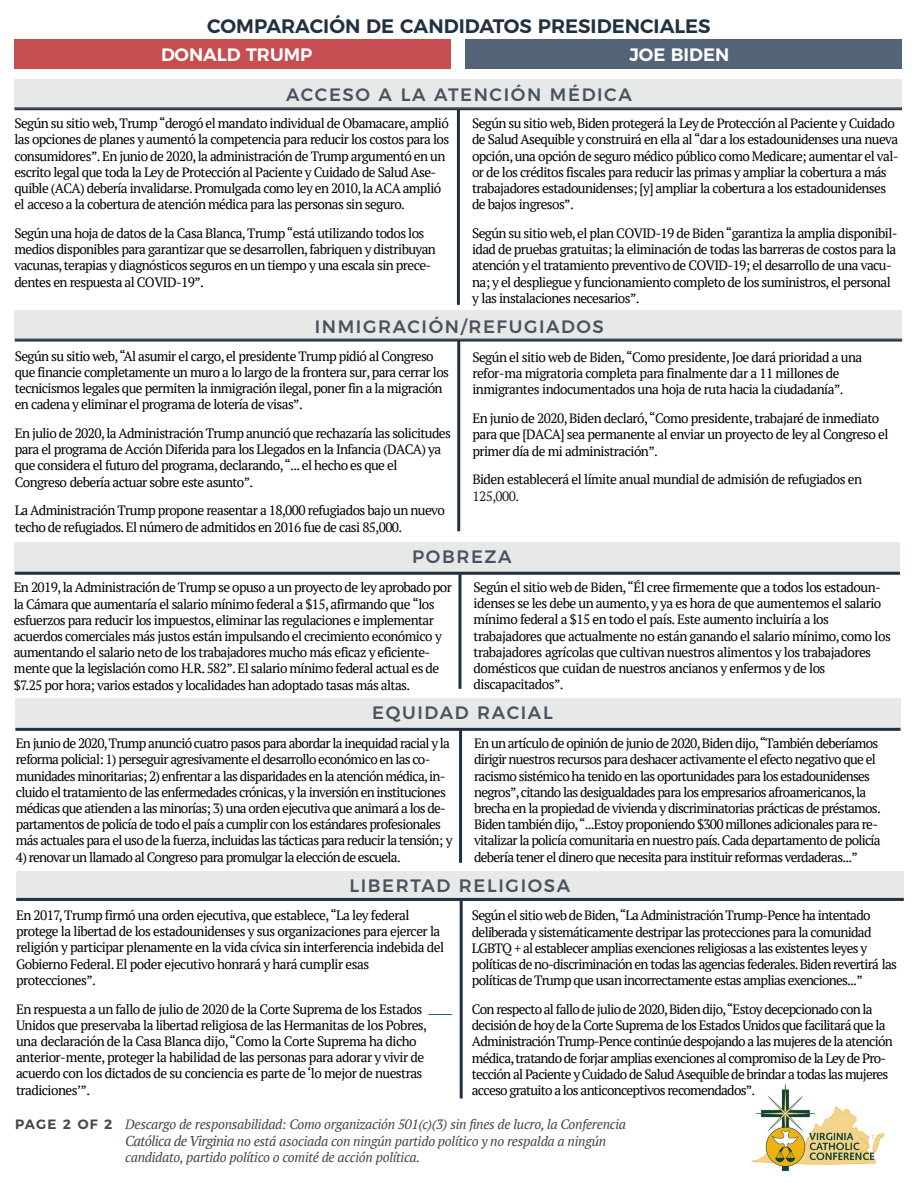
<style>
.page{position:relative;width:918px;height:1188px;background:#fff}
.page>*{position:absolute;margin:0;border:0;box-sizing:border-box;transform-origin:0 0}
.t1{font:600 19.5px "Montserrat";color:#223140}
.t2{font:500 18px "Montserrat";letter-spacing:.09em;color:#223140}
.t3{font:600 18px "Montserrat";color:#fff}
.t4{font:13.5px/16.2px "PT Serif";letter-spacing:-.045em;color:#000}
.t5{font:italic 13.5px/17.1px "PT Serif";letter-spacing:-.02em;color:#404749}
.t6{font:600 13.5px "Montserrat";letter-spacing:.08em;color:#404749}
.s1{color:#231f20}
.s2{font-size:14.25px}
</style>
<div class="page">
<img style="left:751px;top:1083px;width:134px;height:88px">
<div style="left:465px;top:40px;width:437px;height:29px;background:#536476"></div>
<div style="left:15px;top:40px;width:436px;height:29px;background:#c64e51"></div>
<hr style="left:457px;top:109px;width:3px;height:196px;background:#223140">
<hr style="left:457px;top:340px;width:3px;height:191px;background:#223140">
<div style="left:16px;top:872px;width:888px;height:29px;background:#e7e9e9"></div>
<hr style="left:16px;top:898px;width:888px;height:3px;background:#223140">
<hr style="left:460px;top:901px;width:3px;height:197px;background:#223140">
<svg style="left:429px;top:1014px;width:23px;height:1px"></svg>
<hr style="left:14px;top:107px;width:888px;height:3px;background:#223140">
<div style="left:14px;top:80px;width:888px;height:29px;background:#e7e9e9"></div>
<hr style="left:15px;top:339px;width:887px;height:3px;background:#223140">
<div style="left:15px;top:311px;width:887px;height:29px;background:#e7e9e9"></div>
<div style="left:15px;top:543px;width:885px;height:32px;background:#e7e9e9"></div>
<hr style="left:15px;top:572px;width:885px;height:3px;background:#223140">
<hr style="left:458px;top:573px;width:3px;height:116px;background:#223140">
<div style="left:15px;top:699px;width:885px;height:32px;background:#e7e9e9"></div>
<hr style="left:15px;top:728px;width:886px;height:3px;background:#223140">
<hr style="left:459px;top:729px;width:3px;height:134px;background:#223140">
<p class="t1" style="left:207px;top:10px;width:505px">COMPARACIÓN DE CANDIDATOS PRESIDENCIALES</p>
<p class="t3" style="left:161px;top:40px;width:153px">DONALD TRUMP</p>
<p class="t3" style="left:629px;top:40px;width:101px">JOE BIDEN</p>
<p class="t2" style="left:286px;top:81px;width:347px">ACCESO A LA ATENCIÓN MÉDICA</p>
<p class="t4" style="left:14px;top:115px;width:436px">Según su sitio web, Trump “derogó el mandato individual de Obamacare, amplió las opciones de planes y aumentó la competencia para reducir los costos para los consumidores”. En junio de 2020, la administración de Trump argumentó en un escrito legal que toda la Ley de Protección al Paciente y Cuidado de Salud Ase&shy;quible (ACA) debería invalidarse. Promulgada como ley en 2010, la ACA amplió el acceso a la cobertura de atención médica para las personas sin seguro.</p>
<p class="t4" style="left:14px;top:225px;width:423px">Según una hoja de datos de la Casa Blanca, Trump “está utilizando todos los medios disponibles para garantizar que se desarrollen, fabriquen y distribuyan vacunas, terapias y diagnósticos seguros en un tiempo y una escala sin prece&shy;dentes en respuesta al COVID-19”.</p>
<p class="t4" style="left:472px;top:115px;width:428px">Según su sitio web, Biden protegerá la Ley de Protección al Paciente y Cuidado de Salud Asequible y construirá en ella al “dar a los estadounidenses una nueva opción, una opción de seguro médico público como Medicare; aumentar el val&shy;or de los créditos fiscales para reducir las primas y ampliar la cobertura a más trabajadores estadounidenses; [y] ampliar la cobertura a los estadounidenses de bajos ingresos”.</p>
<p class="t4" style="left:472px;top:225px;width:427px">Según su sitio web, el plan COVID-19 de Biden “garantiza la amplia disponibil&shy;idad de pruebas gratuitas; la eliminación de todas las barreras de costos para la atención y el tratamiento preventivo de COVID-19; el desarrollo de una vacu&shy;na; y el despliegue y funcionamiento completo de los suministros, el personal y las instalaciones necesarios”.</p>
<p class="t2" style="left:315px;top:312px;width:291px">INMIGRACIÓN/REFUGIADOS</p>
<p class="t4" style="left:15px;top:347px;width:436px">Según su sitio web,“Al asumir el cargo, el presidente Trump pidió al Congreso que financie completamente un muro a lo largo de la frontera sur, para cerrar los tecnicismos legales que permiten la inmigración ilegal, poner fin a la migración en cadena y eliminar el programa de lotería de visas”.</p>
<p class="t4" style="left:15px;top:425px;width:438px">En julio de 2020, la Administración Trump anunció que rechazaría las solicitudes para el programa de Acción Diferida para los Llegados en la Infancia (DACA) ya que considera el futuro del programa, declarando,“... el hecho es que el Congreso debería actuar sobre este asunto”.</p>
<p class="t4" style="left:15px;top:502px;width:432px">La Administración Trump propone reasentar a 18,000 refugiados bajo un nuevo techo de refugiados. El número de admitidos en 2016 fue de casi 85,000.</p>
<p class="t4" style="left:472px;top:349px;width:391px">Según el sitio web de Biden,“Como presidente, Joe dará prioridad a una refor-ma migratoria completa para finalmente dar a 11 millones de inmigrantes indocumentados una hoja de ruta hacia la ciudadanía”.</p>
<p class="t4" style="left:472px;top:410px;width:418px">En junio de 2020, Biden declaró,“Como presidente, trabajaré de inmediato para que [DACA] sea permanente al enviar un proyecto de ley al Congreso el primer día de mi administración”.</p>
<p class="t4" style="left:472px;top:471px;width:391px">Biden establecerá el límite anual mundial de admisión de refugiados en<br><span class="s1">125,000.</span></p>
<p class="t2" style="left:412px;top:542px;width:101px">POBREZA</p>
<p class="t4" style="left:14px;top:579px;width:440px">En 2019, la Administración de Trump se opuso a un proyecto de ley aprobado por la Cámara que aumentaría el salario mínimo federal a $15, afirmando que “los esfuerzos para reducir los impuestos, eliminar las regulaciones e implementar acuerdos comerciales más justos están impulsando el crecimiento económico y aumentando el salario neto de los trabajadores mucho más eficaz y eficiente&shy;mente que la legislación como H.R. 582”. El salario mínimo federal actual es de $7.25 por hora; varios estados y localidades han adoptado tasas más altas.</p>
<p class="t4" style="left:474px;top:579px;width:419px">Según el sitio web de Biden,“Él cree firmemente que a todos los estadoun&shy;idenses se les debe un aumento, y ya es hora de que aumentemos el salario mínimo federal a $15 en todo el país. Este aumento incluiría a los trabajadores que actualmente no están ganando el salario mínimo, como los trabajadores agrícolas que cultivan nuestros alimentos y los trabajadores domésticos que cuidan de nuestros ancianos y enfermos y de los discapacitados”.</p>
<p class="t2" style="left:372px;top:698px;width:182px">EQUIDAD RACIAL</p>
<p class="t4" style="left:16px;top:735px;width:438px">En junio de 2020,Trump anunció cuatro pasos para abordar la inequidad racial y la reforma policial: 1) perseguir agresivamente el desarrollo económico en las co&shy;munidades minoritarias; 2) enfrentar a las disparidades en la atención médica,in&shy;cluido el tratamiento de las enfermedades crónicas,y la inversión en instituciones médicas que atienden a las minorías; 3) una orden ejecutiva que animará a los de&shy;partamentos de policía de todo el país a cumplir con los estándares profesionales más actuales para el uso de la fuerza,incluidas las tácticas para reducir la tensión; y</p>
<p class="t4" style="left:16px;top:849px;width:386px">4) renovar un llamado al Congreso para promulgar la elección de escuela.</p>
<p class="t4" style="left:474px;top:735px;width:408px">En un artículo de opinión de junio de 2020,Biden dijo, “También deberíamos dirigir nuestros recursos para deshacer activamente el efecto negativo que el racismo sistémico ha tenido en las oportunidades para los estadounidenses negros”,citando las desigualdades para los empresarios afroamericanos, la brecha en la propiedad de vivienda y discriminatorias prácticas de préstamos.<br>Biden también dijo,“...Estoy proponiendo $300 millones adicionales para re&shy;vitalizar la policía comunitaria en nuestro país.Cada departamento de policía debería tener el dinero que necesita para instituir reformas verdaderas...”</p>
<p class="t2" style="left:349px;top:871px;width:222px">LIBERTAD RELIGIOSA</p>
<p class="t4" style="left:16px;top:907px;width:430px">En 2017, Trump firmó una orden ejecutiva, que establece,“La ley federal protege la libertad de los estadounidenses y sus organizaciones para ejercer la religión y participar plenamente en la vida cívica sin interferencia indebida del Gobierno Federal. El poder ejecutivo honrará y hará cumplir esas protecciones”.</p>
<p class="t4" style="left:16px;top:1000px;width:413px">En respuesta a un fallo de julio de 2020 de la Corte Suprema de los Estados Unidos que preservaba la libertad religiosa de las Hermanitas de los Pobres, una declaración de la Casa Blanca dijo,“Como la Corte Suprema ha dicho anterior-mente, proteger la habilidad de las personas para adorar y vivir de acuerdo con los dictados de su conciencia es parte de ‘lo mejor de nuestras tradiciones’”.</p>
<p class="t4" style="left:472px;top:907px;width:427px">Según el sitio web de Biden,“La Administración Trump-Pence ha intentado deliberada y sistemáticamente destripar las protecciones para la comunidad LGBTQ + al establecer amplias exenciones religiosas a las existentes leyes y políticas de no-discriminación en todas las agencias federales.Biden revertirá las políticas de Trump que usan incorrectamente estas amplias exenciones...”</p>
<p class="t4" style="left:472px;top:1001px;width:422px">Con respecto al fallo de julio de 2020,Biden dijo,“Estoy decepcionado con la decisión de hoy de la Corte Suprema de los Estados Unidos que facilitará que la Administración Trump-Pence continúe despojando a las mujeres de la atención médica,tratando de forjar amplias exenciones al compromiso de la Ley de Pro&shy;tección al Paciente y Cuidado de Salud Asequible de brindar a todas las mujeres acceso gratuito a los anticonceptivos recomendados”.</p>
<p class="t6" style="left:15px;top:1113px;width:99px">PAGE 2 OF 2</p>
<p class="t5" style="left:125px;top:1115px;width:502px">Descargo de responsabilidad: Como organización 501(c)(3) sin fines de lucro, la Conferencia<br><span class="s2">Católica de Virginia</span> no está asociada con ningún partido político y no respalda a ningún</p>
<p class="t5" style="left:125px;top:1148px;width:296px">candidato, partido político o comité de acción política.</p>
</div>
